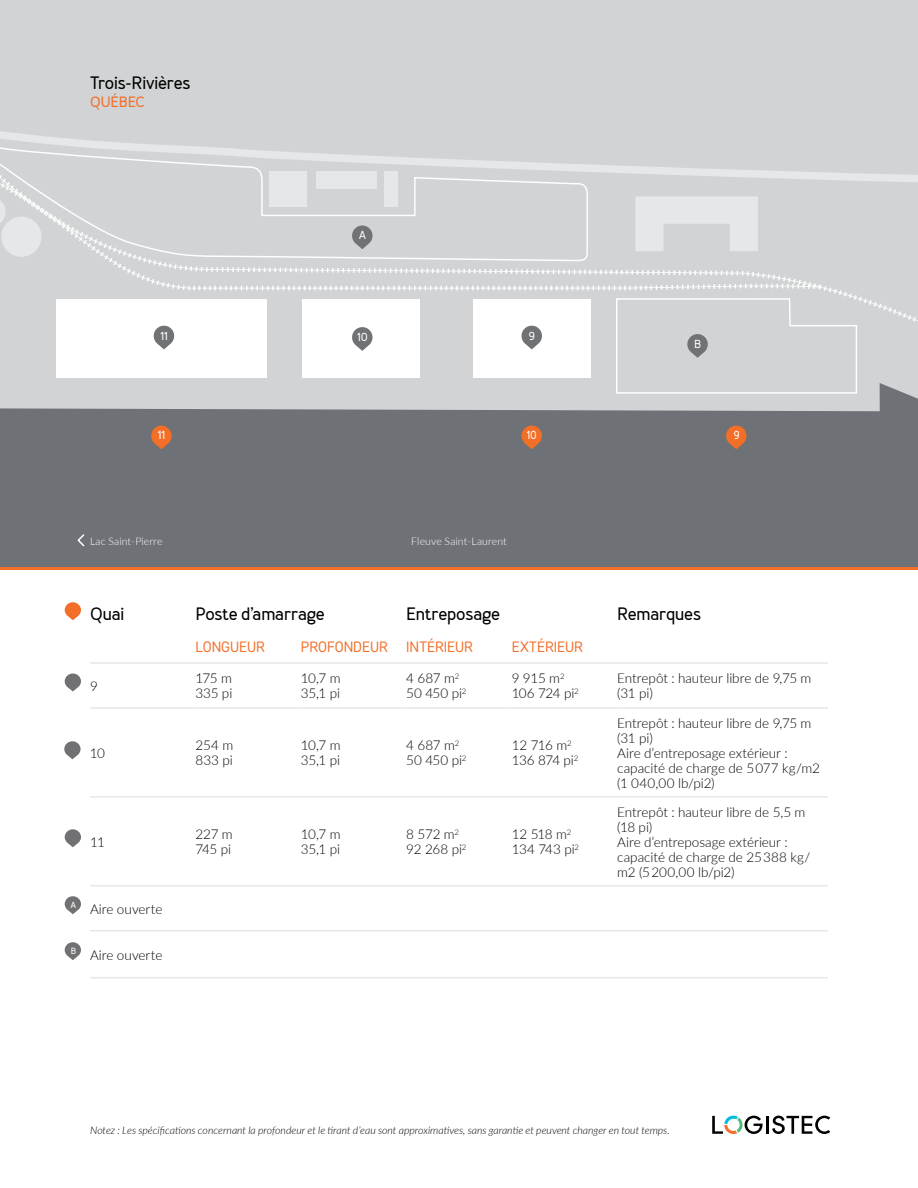
<style>
.page{position:relative;width:918px;height:1188px;background:#fff}
.page>*{position:absolute;margin:0;border:0;box-sizing:border-box;transform-origin:0 0}
.t1{font:700 18px "Merlo";letter-spacing:-.01em;color:#000}
.t2{font:15px "Core Sans DS35";letter-spacing:-.005em;color:#f36e27}
.t3{font:700 15px "Merlo";letter-spacing:.005em;color:#f36e27}
.t4{font:300 13.5px/15px "Lato";letter-spacing:-.005em;color:#000}
.t5{font:300 13.5px/15px "Lato";letter-spacing:-.035em;color:#000}
.t6{font:700 11.7px "Merlo";letter-spacing:-.03em;color:#fff}
.t7{font:700 11.7px "Merlo";letter-spacing:-.03em;color:#fff;scale:.95 1}
.t8{font:italic 300 10.5px "Lato";color:#000}
.t9{font:300 10.5px "Lato";letter-spacing:.005em;color:#fff}
</style>
<div class="page">
<hr style="left:90px;top:707px;width:105px;height:2px;background:#e6e7e8">
<hr style="left:195px;top:707px;width:106px;height:2px;background:#e6e7e8">
<hr style="left:301px;top:707px;width:105px;height:2px;background:#e6e7e8">
<hr style="left:406px;top:707px;width:106px;height:2px;background:#e6e7e8">
<hr style="left:512px;top:707px;width:105px;height:2px;background:#e6e7e8">
<hr style="left:617px;top:707px;width:211px;height:2px;background:#e6e7e8">
<hr style="left:90px;top:796px;width:105px;height:2px;background:#e6e7e8">
<hr style="left:195px;top:796px;width:106px;height:2px;background:#e6e7e8">
<hr style="left:301px;top:796px;width:105px;height:2px;background:#e6e7e8">
<hr style="left:406px;top:796px;width:106px;height:2px;background:#e6e7e8">
<hr style="left:512px;top:796px;width:105px;height:2px;background:#e6e7e8">
<hr style="left:617px;top:796px;width:211px;height:2px;background:#e6e7e8">
<hr style="left:90px;top:885px;width:105px;height:1px;background:#e6e7e8">
<hr style="left:195px;top:885px;width:106px;height:1px;background:#e6e7e8">
<hr style="left:301px;top:885px;width:105px;height:1px;background:#e6e7e8">
<hr style="left:406px;top:885px;width:106px;height:1px;background:#e6e7e8">
<hr style="left:512px;top:885px;width:105px;height:1px;background:#e6e7e8">
<hr style="left:617px;top:885px;width:211px;height:1px;background:#e6e7e8">
<hr style="left:90px;top:930px;width:105px;height:1px;background:#e6e7e8">
<hr style="left:195px;top:930px;width:106px;height:1px;background:#e6e7e8">
<hr style="left:301px;top:930px;width:105px;height:1px;background:#e6e7e8">
<hr style="left:406px;top:930px;width:106px;height:1px;background:#e6e7e8">
<hr style="left:512px;top:930px;width:105px;height:1px;background:#e6e7e8">
<hr style="left:617px;top:930px;width:211px;height:1px;background:#e6e7e8">
<hr style="left:90px;top:977px;width:105px;height:1px;background:#e6e7e8">
<hr style="left:195px;top:977px;width:106px;height:1px;background:#e6e7e8">
<hr style="left:301px;top:977px;width:105px;height:1px;background:#e6e7e8">
<hr style="left:406px;top:977px;width:106px;height:1px;background:#e6e7e8">
<hr style="left:512px;top:977px;width:105px;height:1px;background:#e6e7e8">
<hr style="left:617px;top:977px;width:211px;height:1px;background:#e6e7e8">
<hr style="left:90px;top:662px;width:105px;height:2px;background:#e6e7e8">
<hr style="left:195px;top:662px;width:106px;height:2px;background:#e6e7e8">
<hr style="left:301px;top:662px;width:105px;height:2px;background:#e6e7e8">
<hr style="left:406px;top:662px;width:106px;height:2px;background:#e6e7e8">
<hr style="left:512px;top:662px;width:105px;height:2px;background:#e6e7e8">
<hr style="left:617px;top:662px;width:211px;height:2px;background:#e6e7e8">
<svg style="left:65px;top:602px;width:16px;height:18px"></svg>
<svg style="left:65px;top:674px;width:16px;height:18px"></svg>
<svg style="left:65px;top:829px;width:16px;height:18px"></svg>
<svg style="left:65px;top:896px;width:16px;height:18px"></svg>
<svg style="left:65px;top:942px;width:16px;height:18px"></svg>
<div style="left:0;top:0;width:918px;height:569px;background:#6e7175"></div>
<svg style="left:0;top:0;width:918px;height:409px"></svg>
<svg style="left:0;top:80px;width:825px;height:213px"></svg>
<svg style="left:154px;top:326px;width:20px;height:23px"></svg>
<svg style="left:151px;top:426px;width:21px;height:23px"></svg>
<svg style="left:522px;top:426px;width:20px;height:23px"></svg>
<svg style="left:352px;top:327px;width:21px;height:24px"></svg>
<svg style="left:352px;top:226px;width:21px;height:23px"></svg>
<svg style="left:522px;top:326px;width:20px;height:23px"></svg>
<svg style="left:615px;top:298px;width:243px;height:96px"></svg>
<svg style="left:726px;top:426px;width:21px;height:23px"></svg>
<svg style="left:64px;top:741px;width:17px;height:18px"></svg>
<hr style="left:766px;top:1116px;width:3px;height:18px;background:#000">
<svg style="left:772px;top:1116px;width:58px;height:18px"></svg>
<svg style="left:712px;top:1116px;width:51px;height:18px"></svg>
<svg style="left:77px;top:534px;width:8px;height:13px"></svg>
<hr style="left:0;top:567px;width:918px;height:3px;background:#f36e27">
<h1 class="t1" style="left:90px;top:72px;width:102px">Trois-Rivières</h1>
<p class="t3" style="left:90px;top:93px;width:56px">QUÉBEC</p>
<p class="t6" style="left:160px;top:328px;width:9px">11</p>
<p class="t6" style="left:359px;top:228px;width:9px">A</p>
<p class="t6" style="left:357px;top:330px;width:12px">10</p>
<p class="t6" style="left:529px;top:328px;width:8px">9</p>
<p class="t6" style="left:158px;top:428px;width:9px">11</p>
<p class="t7" style="left:527px;top:428px;width:12px">10</p>
<p class="t9" style="left:90px;top:534px;width:74px">Lac Saint-Pierre</p>
<p class="t9" style="left:411px;top:534px;width:97px">Fleuve Saint-Laurent</p>
<p class="t6" style="left:694px;top:337px;width:9px">B</p>
<p class="t7" style="left:734px;top:428px;width:8px">9</p>
<h1 class="t1" style="left:90px;top:603px;width:36px">Quai</h1>
<h1 class="t1" style="left:195px;top:603px;width:131px">Poste d’amarrage</h1>
<h1 class="t1" style="left:406px;top:603px;width:95px">Entreposage</h1>
<h1 class="t1" style="left:617px;top:603px;width:85px">Remarques</h1>
<p class="t2" style="left:195px;top:637px;width:71px">LONGUEUR</p>
<p class="t2" style="left:301px;top:637px;width:174px">PROFONDEUR INTÉRIEUR</p>
<p class="t2" style="left:512px;top:637px;width:73px">EXTÉRIEUR</p>
<p class="t4" style="left:90px;top:678px;width:9px">9</p>
<p class="t4" style="left:195px;top:671px;width:38px">175 m<br>335 pi</p>
<p class="t4" style="left:301px;top:671px;width:41px">10,7 m<br>35,1 pi</p>
<p class="t4" style="left:406px;top:671px;width:62px">4 687 m<sup>2<br></sup>50 450 pi<sup>2</sup></p>
<p class="t4" style="left:512px;top:671px;width:69px">9 915 m<sup>2<br></sup>106 724 pi<sup>2</sup></p>
<p class="t4" style="left:617px;top:671px;width:196px">Entrepôt : hauteur libre de 9,75 m (31 pi)</p>
<p class="t4" style="left:90px;top:745px;width:17px">10</p>
<p class="t4" style="left:195px;top:738px;width:39px">254 m<br>833 pi</p>
<p class="t4" style="left:301px;top:738px;width:41px">10,7 m<br>35,1 pi</p>
<p class="t4" style="left:406px;top:738px;width:62px">4 687 m<sup>2<br></sup>50 450 pi<sup>2</sup></p>
<p class="t5" style="left:512px;top:738px;width:68px">12 716 m<sup>2<br></sup>136 874 pi<sup>2</sup></p>
<p class="t4" style="left:90px;top:834px;width:17px">11</p>
<p class="t4" style="left:195px;top:826px;width:39px">227 m<br>745 pi</p>
<p class="t4" style="left:301px;top:826px;width:41px">10,7 m<br>35,1 pi</p>
<p class="t4" style="left:406px;top:826px;width:62px">8 572 m<sup>2<br></sup>92 268 pi<sup>2</sup></p>
<p class="t4" style="left:512px;top:826px;width:69px">12 518 m<sup>2<br></sup>134 743 pi<sup>2</sup></p>
<p class="t4" style="left:71px;top:901px;width:93px"><sup>A</sup> Aire ouverte</p>
<p class="t4" style="left:71px;top:947px;width:93px"><sup>B</sup> Aire ouverte</p>
<p class="t4" style="left:617px;top:715px;width:204px">Entrepôt : hauteur libre de 9,75 m (31 pi)<br>Aire d’entreposage extérieur : capacité de charge de 5 077 kg/m2 (1 040,00 lb/pi2)</p>
<p class="t4" style="left:617px;top:804px;width:195px">Entrepôt : hauteur libre de 5,5 m (18 pi)<br>Aire d’entreposage extérieur : capacité de charge de 25 388 kg/ m2 (5 200,00 lb/pi2)</p>
<p class="t8" style="left:90px;top:1123px;width:581px">Notez : Les spécifications concernant la profondeur et le tirant d’eau sont approximatives, sans garantie et peuvent changer en tout temps.</p>
</div>
